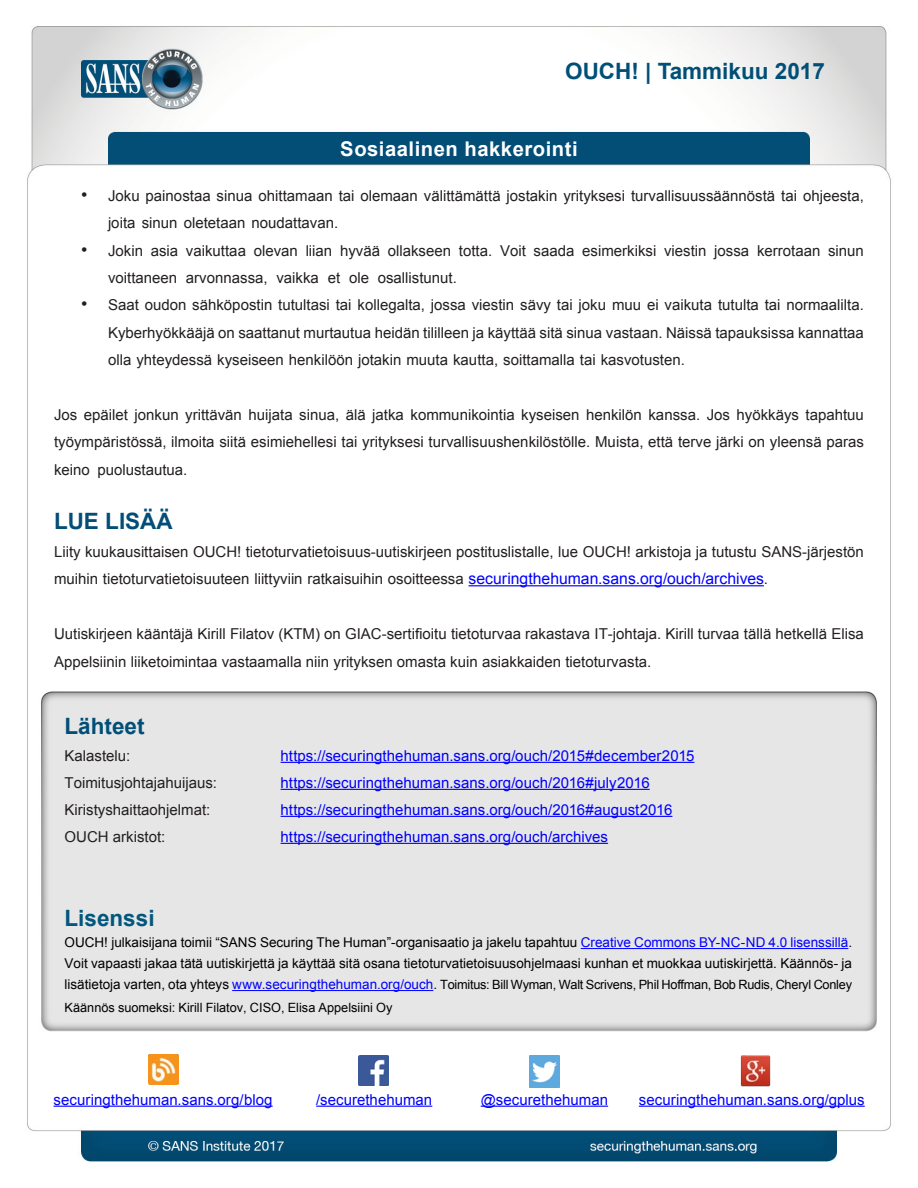
<style>
.page{position:relative;width:918px;height:1188px;background:#fff}
.page>*{position:absolute;margin:0;border:0;box-sizing:border-box;transform-origin:0 0}
.t1{font:700 22.5px "Arial";color:#004f77}
.MainText{font:700 22.5px "Arial";color:#024e77}
.t2{font:700 22.5px "Arial";color:#01577d}
.t3{font:700 20.25px "Arial";letter-spacing:.025em;color:#fff}
.t4{font:18px "Arial";color:#231f20}
.MainText-2{font:15px/27.3px "Arial";color:#231f20}
.t5{font:15px "Arial";letter-spacing:.005em;color:#00f}
.MainText-3{font:13.5px/21px "Arial";color:#000}
.MainText-4{font:12.75px/22.5px "Arial";letter-spacing:-.02em;color:#000}
.s1{font-size:15.75px;color:#00f}
.s2{color:#00f}
.s3{font-size:13.5px}
.s4{font-size:13.5px;color:#00f}
</style>
<div class="page">
<img style="left:27px;top:26px;width:864px;height:1136px">
<hr style="left:469px;top:585px;width:295px;height:1px;background:#00f">
<hr style="left:281px;top:762px;width:413px;height:1px;background:#00f">
<hr style="left:281px;top:789px;width:369px;height:1px;background:#00f">
<hr style="left:281px;top:816px;width:391px;height:1px;background:#00f">
<hr style="left:281px;top:843px;width:327px;height:1px;background:#00f">
<hr style="left:581px;top:948px;width:267px;height:1px;background:#00f">
<hr style="left:232px;top:990px;width:201px;height:1px;background:#00f">
<img style="left:148px;top:1054px;width:30px;height:30px">
<hr style="left:54px;top:1106px;width:219px;height:1px;background:#00f">
<img style="left:359px;top:1055px;width:30px;height:30px">
<hr style="left:316px;top:1106px;width:116px;height:1px;background:#00f">
<img style="left:530px;top:1055px;width:30px;height:32px">
<hr style="left:481px;top:1106px;width:127px;height:1px;background:#00f">
<img style="left:741px;top:1054px;width:30px;height:32px">
<hr style="left:639px;top:1106px;width:226px;height:1px;background:#00f">
<h1 class="t1" style="left:565px;top:56px;width:261px">OUCH! | Tammikuu 2017</h1>
<p class="t4" style="left:81px;top:183px;width:8px">•</p>
<p class="t4" style="left:81px;top:238px;width:8px">•</p>
<p class="t4" style="left:81px;top:292px;width:8px">•</p>
<h2 class="t3" style="left:340px;top:135px;width:239px">Sosiaalinen hakkerointi</h2>
<p class="MainText-2" style="left:108px;top:182px;width:757px">Joku painostaa sinua ohittamaan tai olemaan välittämättä jostakin yrityksesi turvallisuussäännöstä tai ohjeesta,</p>
<p class="MainText-2" style="left:108px;top:210px;width:232px">joita sinun oletetaan noudattavan.</p>
<p class="MainText-2" style="left:108px;top:237px;width:37px">Jokin</p>
<p class="MainText-2" style="left:151px;top:237px;width:29px">asia</p>
<p class="MainText-2" style="left:186px;top:237px;width:62px">vaikuttaa</p>
<p class="MainText-2" style="left:254px;top:237px;width:46px">olevan</p>
<p class="MainText-2" style="left:306px;top:237px;width:28px">liian</p>
<p class="MainText-2" style="left:340px;top:237px;width:42px">hyvää</p>
<p class="MainText-2" style="left:388px;top:237px;width:65px">ollakseen</p>
<p class="MainText-2" style="left:459px;top:237px;width:35px">totta.</p>
<p class="MainText-2" style="left:500px;top:237px;width:27px">Voit</p>
<p class="MainText-2" style="left:534px;top:237px;width:42px">saada</p>
<p class="MainText-2" style="left:582px;top:237px;width:76px">esimerkiksi</p>
<p class="MainText-2" style="left:664px;top:237px;width:44px">viestin</p>
<p class="MainText-2" style="left:714px;top:237px;width:37px">jossa</p>
<p class="MainText-2" style="left:757px;top:237px;width:65px">kerrotaan</p>
<p class="MainText-2" style="left:828px;top:237px;width:37px">sinun</p>
<p class="MainText-2" style="left:108px;top:264px;width:71px">voittaneen</p>
<p class="MainText-2" style="left:108px;top:292px;width:757px">Saat oudon sähköpostin tutultasi tai kollegalta, jossa viestin sävy tai joku muu ei vaikuta tutulta tai normaalilta.</p>
<p class="MainText-2" style="left:276px;top:264px;width:44px">vaikka</p>
<p class="MainText-2" style="left:349px;top:264px;width:22px">ole</p>
<p class="MainText-2" style="left:378px;top:264px;width:81px">osallistunut.</p>
<p class="MainText-2" style="left:328px;top:264px;width:14px">et</p>
<p class="MainText-2" style="left:186px;top:264px;width:83px">arvonnassa,</p>
<p class="MainText-2" style="left:108px;top:319px;width:757px">Kyberhyökkääjä on saattanut murtautua heidän tililleen ja käyttää sitä sinua vastaan. Näissä tapauksissa kannattaa olla yhteydessä kyseiseen henkilöön jotakin muuta kautta, soittamalla tai kasvotusten.</p>
<p class="MainText-2" style="left:54px;top:401px;width:811px">Jos epäilet jonkun yrittävän huijata sinua, älä jatka kommunikointia kyseisen henkilön kanssa. Jos hyökkäys tapahtuu</p>
<p class="MainText-2" style="left:54px;top:429px;width:811px">työympäristössä, ilmoita siitä esimiehellesi tai yrityksesi turvallisuushenkilöstölle. Muista, että terve järki on yleensä paras</p>
<p class="MainText-2" style="left:97px;top:456px;width:92px">puolustautua.</p>
<p class="MainText-2" style="left:54px;top:456px;width:37px">keino</p>
<p class="MainText" style="left:54px;top:506px;width:120px">LUE LISÄÄ</p>
<p class="MainText-2" style="left:54px;top:538px;width:811px">Liity kuukausittaisen OUCH! tietoturvatietoisuus-uutiskirjeen postituslistalle, lue OUCH! arkistoja ja tutustu SANS-järjestön muihin tietoturvatietoisuuteen liittyviin ratkaisuihin osoitteessa <span class="s1">securingthehuman.sans.org/ouch/archives</span>.</p>
<p class="MainText-2" style="left:54px;top:620px;width:811px;line-height:28.2px">Uutiskirjeen kääntäjä Kirill Filatov (KTM) on GIAC-sertifioitu tietoturvaa rakastava IT-johtaja. Kirill turvaa tällä hetkellä Elisa<br>Appelsiinin liiketoimintaa vastaamalla niin yrityksen omasta kuin asiakkaiden tietoturvasta.</p>
<p class="MainText" style="left:65px;top:711px;width:82px">Lähteet</p>
<p class="MainText-2" style="left:65px;top:742px;width:67px">Kalastelu:</p>
<p class="t5" style="left:281px;top:746px;width:415px">https://securingthehuman.sans.org/ouch/2015#december2015</p>
<p class="MainText-2" style="left:65px;top:769px;width:154px">Toimitusjohtajahuijaus:</p>
<p class="t5" style="left:281px;top:773px;width:371px">https://securingthehuman.sans.org/ouch/2016#july2016</p>
<p class="MainText-2" style="left:65px;top:796px;width:147px">Kiristyshaittaohjelmat:</p>
<p class="t5" style="left:281px;top:800px;width:393px">https://securingthehuman.sans.org/ouch/2016#august2016</p>
<p class="MainText-2" style="left:65px;top:823px;width:102px">OUCH arkistot:</p>
<p class="t5" style="left:281px;top:827px;width:329px">https://securingthehuman.sans.org/ouch/archives</p>
<p class="t2" style="left:65px;top:903px;width:92px">Lisenssi</p>
<p class="MainText-3" style="left:65px;top:932px;width:789px">OUCH! julkaisijana toimii “SANS Securing The Human -” organisaatio ja jakelu tapahtuu <span class="s2">Creative Commons BY-NC-ND 4.0 lisenssillä</span>.<br>Voit vapaasti jakaa tätä uutiskirjettä ja käyttää sitä osana tietoturvatietoisuusohjelmaasi kunhan et muokkaa uutiskirjettä. Käännös ja-</p>
<p class="MainText-4" style="left:65px;top:974px;width:789px"><span class="s3">lisätietoja varten, ota yhteys</span> <span class="s4">www.securingthehuman.org/ouch</span><span class="s3">.</span> Toimitus: Bill Wyman, Walt Scrivens, Phil Hoffman, Bob Rudis, Cheryl Conley<br>Käännös suomeksi: Kirill Filatov, CISO, Elisa Appelsiini Oy</p>
<p class="t5" style="left:54px;top:1090px;width:221px">securingthehuman.sans.org/blog</p>
<p class="t5" style="left:316px;top:1090px;width:118px">/securethehuman</p>
<p class="t5" style="left:481px;top:1090px;width:129px">@securethehuman</p>
<p class="t5" style="left:639px;top:1090px;width:227px">securingthehuman.sans.org/gplus</p>
</div>
